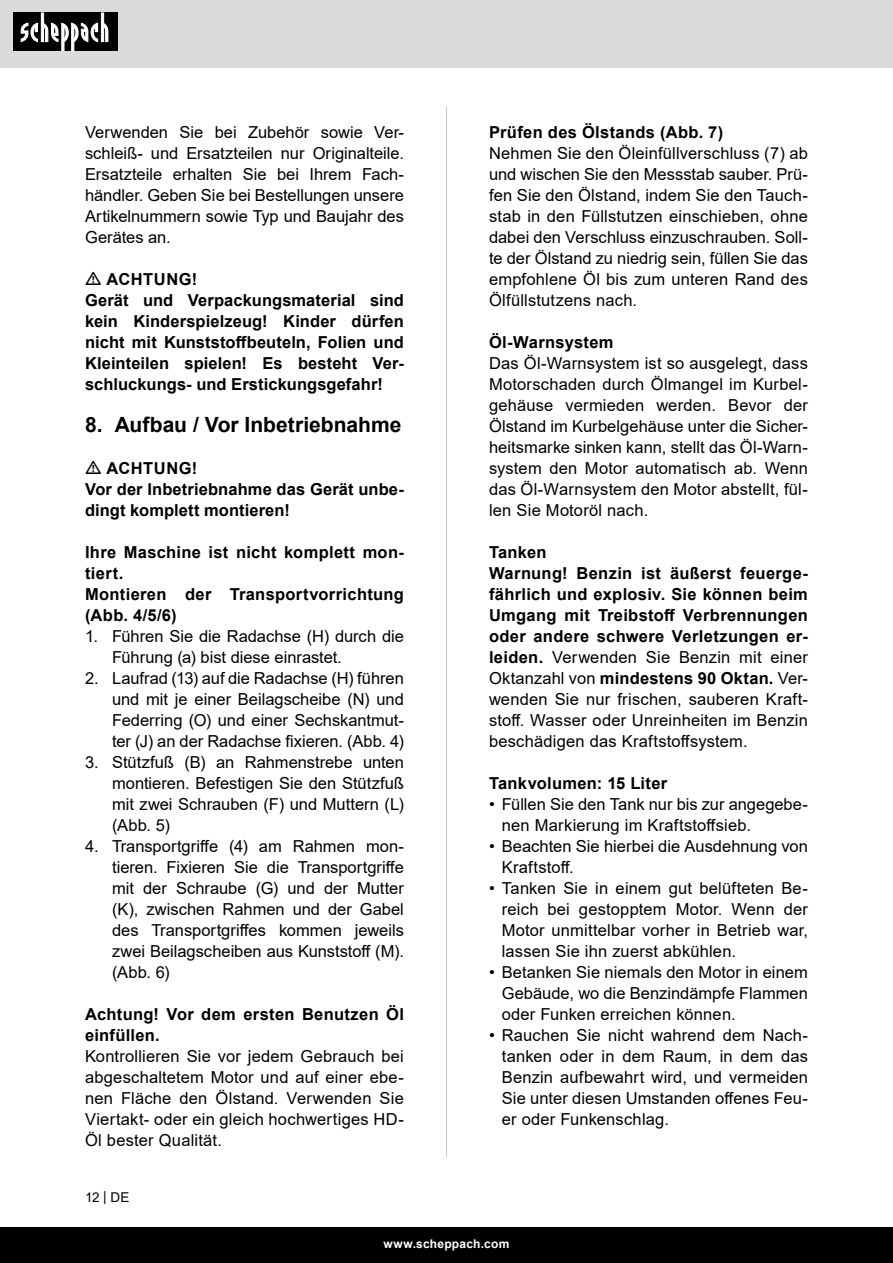
<style>
.page{position:relative;width:893px;height:1263px;background:#fff}
.page>*{position:absolute;margin:0;border:0;box-sizing:border-box;transform-origin:0 0}
.t1{font:700 21px "Arial";color:#000}
.Basiseinstellung{font:16.5px/21px "Arial";letter-spacing:.005em;color:#000;text-align:justify}
.Grundtext_Bold{font:700 16.5px/21px "Arial";letter-spacing:.015em;color:#000}
.Grundtext_TT{font:700 16.5px "Arial";letter-spacing:.035em;color:#000}
.t2{font:13.5px "Arial";color:#000}
.t3{font:700 12px "Arial";letter-spacing:.02em;color:#fff}
.s1{font-weight:400}
</style>
<div class="page">
<div style="left:0;top:0;width:893px;height:67px;background:#dbdbdb"></div>
<div style="left:0;top:1227px;width:893px;height:36px;background:#000"></div>
<div style="left:13px;top:13px;width:105px;height:38px;background:#000"></div>
<svg style="left:21px;top:13px;width:87px;height:38px"></svg>
<hr style="left:446px;top:106px;width:1px;height:1051px;background:#c7c7c7">
<p class="Basiseinstellung" style="left:85px;top:122px;width:320px">Verwenden Sie bei Zubehör sowie Ver&shy;schleiß- und Ersatzteilen nur Originalteile.<br>Ersatzteile erhalten Sie bei Ihrem Fach&shy;händler. Geben Sie bei Bestellungen unsere Artikelnummern sowie Typ und Baujahr des Gerätes an.</p>
<p class="Grundtext_TT" style="left:106px;top:268px;width:92px">ACHTUNG!</p>
<p class="Grundtext_Bold" style="left:85px;top:290px;width:320px;text-align:justify">Gerät und Verpackungsmaterial sind kein Kinderspielzeug! Kinder dürfen nicht mit Kunststoffbeuteln, Folien und Kleinteilen spielen! Es besteht Ver&shy;schluckungs- und Erstickungsgefahr!</p>
<p class="t1" style="left:85px;top:410px;width:318px">8. Aufbau / Vor Inbetriebnahme</p>
<p class="Grundtext_TT" style="left:106px;top:457px;width:92px">ACHTUNG!</p>
<p class="Grundtext_Bold" style="left:85px;top:479px;width:320px">Vor der Inbetriebnahme das Gerät unbe&shy;dingt komplett montieren!</p>
<p class="Grundtext_Bold" style="left:85px;top:542px;width:320px">Ihre Maschine ist nicht komplett mon&shy;tiert.</p>
<p class="Grundtext_Bold" style="left:85px;top:584px;width:320px">Montieren der Transportvorrichtung (Abb. 4/5/6)</p>
<p class="Basiseinstellung" style="left:112px;top:626px;width:293px;text-indent:-27px">1. Führen Sie die Radachse (H) durch die<br>Führung (a) bist diese einrastet.</p>
<p class="Basiseinstellung" style="left:112px;top:668px;width:293px;text-indent:-27px">2. Laufrad (13) auf die Radachse (H) führen und mit je einer Beilagscheibe (N) und Federring (O) und einer Sechskantmut&shy;ter (J) an der Radachse fixieren. (Abb. 4)</p>
<p class="Basiseinstellung" style="left:112px;top:752px;width:293px;text-indent:-27px">3. Stützfuß (B) an Rahmenstrebe unten montieren. Befestigen Sie den Stützfuß mit zwei Schrauben (F) und Muttern (L) (Abb. 5)</p>
<p class="Basiseinstellung" style="left:112px;top:836px;width:293px;text-indent:-27px">4. Transportgriffe (4) am Rahmen mon&shy;tieren. Fixieren Sie die Transportgriffe mit der Schraube (G) und der Mutter (K), zwischen Rahmen und der Gabel des Transportgriffes kommen jeweils zwei Beilagscheiben aus Kunststoff (M). (Abb. 6)</p>
<p class="Grundtext_Bold" style="left:85px;top:1004px;width:320px">Achtung! Vor dem ersten Benutzen Öl einfüllen.</p>
<p class="Basiseinstellung" style="left:85px;top:1046px;width:320px">Kontrollieren Sie vor jedem Gebrauch bei abgeschaltetem Motor und auf einer ebe&shy;nen Fläche den Ölstand. Verwenden Sie Viertakt- oder ein gleich hochwertiges HD-Öl bester Qualität.</p>
<p class="t2" style="left:85px;top:1188px;width:46px">12 | DE</p>
<p class="Grundtext_Bold" style="left:489px;top:122px;width:236px">Prüfen des Ölstands (Abb. 7)</p>
<p class="Basiseinstellung" style="left:489px;top:143px;width:320px">Nehmen Sie den Öleinfüllverschluss (7) ab und wischen Sie den Messstab sauber. Prü&shy;fen Sie den Ölstand, indem Sie den Tauch&shy;stab in den Füllstutzen einschieben, ohne dabei den Verschluss einzuschrauben. Soll&shy;te der Ölstand zu niedrig sein, füllen Sie das empfohlene Öl bis zum unteren Rand des Ölfüllstutzens nach.</p>
<p class="Grundtext_Bold" style="left:489px;top:332px;width:126px">Öl-Warnsystem</p>
<p class="Basiseinstellung" style="left:489px;top:353px;width:320px">Das Öl-Warnsystem ist so ausgelegt, dass Motorschaden durch Ölmangel im Kurbel&shy;gehäuse vermieden werden. Bevor der Ölstand im Kurbelgehäuse unter die Sicher&shy;heitsmarke sinken kann, stellt das Öl-Warn&shy;system den Motor automatisch ab. Wenn das Öl-Warnsystem den Motor abstellt, fül&shy;len Sie Motoröl nach.</p>
<p class="Grundtext_Bold" style="left:489px;top:542px;width:59px">Tanken</p>
<p class="Grundtext_Bold" style="left:489px;top:563px;width:320px;text-align:justify">Warnung! Benzin ist äußerst feuerge&shy;fährlich und explosiv. Sie können beim Umgang mit Treibstoff Verbrennungen oder andere schwere Verletzungen er&shy;leiden. <span class="s1">Verwenden Sie Benzin mit einer Oktanzahl von</span> mindestens 90 Oktan. <span class="s1">Ver&shy;wenden Sie nur frischen, sauberen Kraft&shy;stoff. Wasser oder Unreinheiten im Benzin beschädigen das Kraftstoffsystem.</span></p>
<p class="Grundtext_Bold" style="left:489px;top:773px;width:180px">Tankvolumen: 15 Liter</p>
<p class="Basiseinstellung" style="left:502px;top:794px;width:308px;text-indent:-13px">• Füllen Sie den Tank nur bis zur angegebe&shy;nen Markierung im Kraftstoffsieb.</p>
<p class="Basiseinstellung" style="left:502px;top:836px;width:308px;text-indent:-13px">• Beachten Sie hierbei die Ausdehnung von<br>Kraftstoff.</p>
<p class="Basiseinstellung" style="left:502px;top:878px;width:308px;text-indent:-13px">• Tanken Sie in einem gut belüfteten Be&shy;reich bei gestopptem Motor. Wenn der Motor unmittelbar vorher in Betrieb war, lassen Sie ihn zuerst abkühlen.</p>
<p class="Basiseinstellung" style="left:502px;top:962px;width:308px;text-indent:-13px">• Betanken Sie niemals den Motor in einem Gebäude, wo die Benzindämpfe Flammen oder Funken erreichen können.</p>
<p class="Basiseinstellung" style="left:502px;top:1025px;width:308px;text-indent:-13px">• Rauchen Sie nicht wahrend dem Nach&shy;tanken oder in dem Raum, in dem das Benzin aufbewahrt wird, und vermeiden Sie unter diesen Umstanden offenes Feu&shy;er oder Funkenschlag.</p>
<p class="t3" style="left:384px;top:1235px;width:127px">www.scheppach.com</p>
</div>
